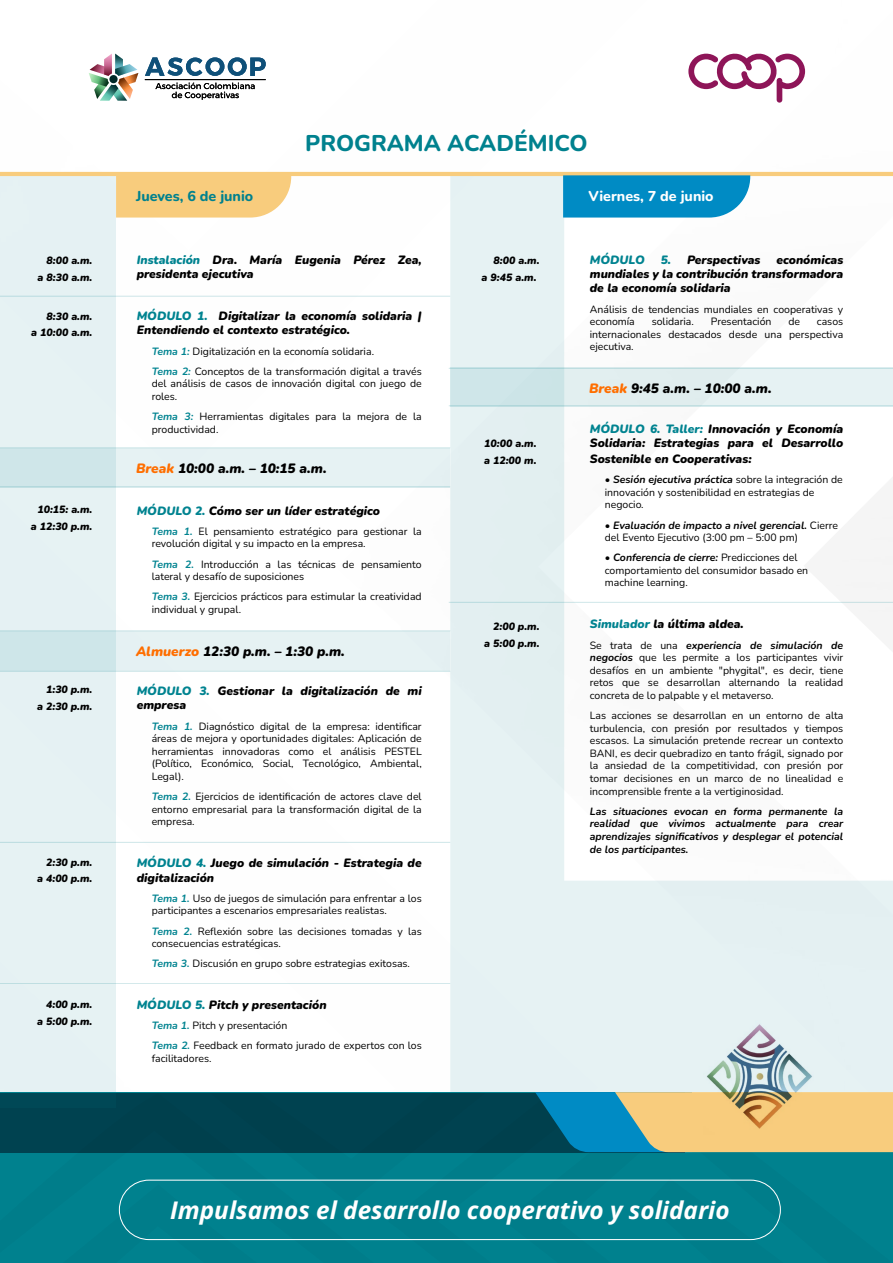
<style>
.page{position:relative;width:893px;height:1263px;background:#fff}
.page>*{position:absolute;margin:0;border:0;box-sizing:border-box;transform-origin:0 0}
.t1{font:italic 700 24.3px "Open Sans";color:#fff}
.t2{font:800 22.8px "Nunito";color:#00818e}
.t3{font:800 14.25px "Nunito";color:#fff}
.t4{font:800 14.25px "Nunito";color:#00818e}
.t5{font:italic 900 13.5px "Nunito";color:#000}
.t6{font:italic 900 12px/14.4px "Nunito";color:#000}
.t7{font:italic 900 12px "Nunito";color:#008390}
.t8{font:10.5px/12.6px "Nunito";color:#000}
.t9{font:italic 900 10.5px/16.5px "Nunito";color:#000;text-align:right}
.t10{font:italic 700 10.5px/12.6px "Nunito";color:#000;text-align:justify}
.s1{color:#008390}
.s2{font-weight:700;font-style:italic;color:#008390}
.s3{color:#ff6e00}
.s4{font-weight:700;font-style:italic}
</style>
<div class="page">
<div style="left:437px;top:1152px;width:456px;height:111px;background:#00818e"></div>
<div style="left:437px;top:1152px;width:203px;height:86px;background:#00818e"></div>
<div style="left:0;top:1152px;width:437px;height:111px;background:#00818e"></div>
<div style="left:119px;top:1179px;width:662px;height:61px;border:1px solid #fff;border-radius:30px"></div>
<div style="left:0;top:1092px;width:684px;height:60px;background:#004250"></div>
<svg style="left:535px;top:1092px;width:358px;height:60px;background:#9eaf8d"></svg>
<img style="left:704px;top:1092px;width:109px;height:43px">
<div style="left:0;top:174px;width:116px;height:933px;background:#e6f2f3"></div>
<svg style="left:450px;top:176px;width:443px;height:916px"></svg>
<div style="left:0;top:448px;width:450px;height:40px;background:linear-gradient(to right,#d3e8eb,#edf5f6)"></div>
<div style="left:450px;top:368px;width:443px;height:38px;background:linear-gradient(to right,#d0e6e8,#ecf5f5)"></div>
<div style="left:0;top:632px;width:450px;height:38px;background:linear-gradient(to right,#d2e8eb,#edf5f6)"></div>
<hr style="left:0;top:172px;width:893px;height:4px;background:#f8cc7d">
<svg style="left:116px;top:176px;width:175px;height:42px;background:#f8ce84"></svg>
<svg style="left:563px;top:175px;width:187px;height:43px;background:#0f91c6"></svg>
<hr style="left:145px;top:79px;width:121px;height:1px;background:#000">
<svg style="left:145px;top:57px;width:121px;height:19px"></svg>
<svg style="left:155px;top:83px;width:100px;height:17px"></svg>
<svg style="left:89px;top:54px;width:49px;height:47px"></svg>
<hr style="left:0;top:296px;width:450px;height:1px;background:#00818e">
<hr style="left:449px;top:368px;width:444px;height:1px;background:#00818e">
<hr style="left:449px;top:405px;width:444px;height:1px;background:#00818e">
<hr style="left:449px;top:602px;width:444px;height:1px;background:#00818e">
<hr style="left:0;top:447px;width:450px;height:1px;background:#00818e">
<hr style="left:0;top:486px;width:450px;height:1px;background:#00818e">
<hr style="left:0;top:630px;width:450px;height:1px;background:#00818e">
<hr style="left:0;top:671px;width:450px;height:1px;background:#00818e">
<hr style="left:0;top:842px;width:450px;height:1px;background:#00818e">
<hr style="left:0;top:983px;width:450px;height:1px;background:#00818e">
<svg style="left:688px;top:53px;width:117px;height:50px"></svg>
<h3 class="t4" style="left:136px;top:186px;width:119px">Jueves, 6 de junio</h3>
<h2 class="t2" style="left:305px;top:127px;width:284px">PROGRAMA ACADÉMICO</h2>
<h3 class="t3" style="left:588px;top:186px;width:127px">Viernes, 7 de junio</h3>
<p class="t6" style="left:137px;top:252px;width:287px"><span class="s1">Instalación</span> Dra. María Eugenia Pérez Zea, presidenta ejecutiva</p>
<p class="t6" style="left:137px;top:308px;width:287px"><span class="s1">MÓDULO 1.</span> Digitalizar la economía solidaria |<br>Entendiendo el contexto estratégico.</p>
<p class="t8" style="left:152px;top:340px;width:271px;line-height:20.1px"><span class="s2">Tema 1:</span> Digitalización en la economía solidaria.<br><span class="s2">Tema 2:</span> Conceptos de la transformación digital a través</p>
<p class="t8" style="left:152px;top:377px;width:272px">del análisis de casos de innovación digital con juego de roles.</p>
<p class="t8" style="left:152px;top:410px;width:272px"><span class="s2">Tema 3:</span> Herramientas digitales para la mejora de la productividad.</p>
<p class="t9" style="left:38px;top:252px;width:56px">8:00 a.m.<br>a 8:30 a.m.</p>
<p class="t9" style="left:482px;top:252px;width:59px">8:00 a.m.<br>a 9:45 a.m.</p>
<p class="t9" style="left:31px;top:307px;width:63px">8:30 a.m.<br>a 10:00 a.m.</p>
<p class="t9" style="left:31px;top:501px;width:63px">10:15: a.m. a 12:30 p.m.</p>
<p class="t9" style="left:37px;top:681px;width:57px">1:30 p.m.<br>a 2:30 p.m.</p>
<p class="t9" style="left:37px;top:853px;width:57px">2:30 p.m.<br>a 4:00 p.m.</p>
<p class="t9" style="left:37px;top:996px;width:57px">4:00 p.m.<br>a 5:00 p.m.</p>
<p class="t5" style="left:136px;top:459px;width:192px"><span class="s3">Break</span> 10:00 a.m. – 10:15 a.m.</p>
<p class="t6" style="left:137px;top:503px;width:245px"><span class="s1">MÓDULO 2.</span> Cómo ser un líder estratégico</p>
<p class="t8" style="left:152px;top:524px;width:272px"><span class="s2">Tema 1.</span> El pensamiento estratégico para gestionar la revolución digital y su impacto en la empresa.</p>
<p class="t8" style="left:152px;top:557px;width:272px"><span class="s2">Tema 2.</span> Introducción a las técnicas de pensamiento lateral y desafío de suposiciones</p>
<p class="t8" style="left:152px;top:590px;width:272px"><span class="s2">Tema 3.</span> Ejercicios prácticos para estimular la creatividad individual y grupal.</p>
<p class="t5" style="left:136px;top:642px;width:210px"><span class="s3">Almuerzo</span> 12:30 p.m. – 1:30 p.m.</p>
<p class="t6" style="left:137px;top:683px;width:287px"><span class="s1">MÓDULO 3.</span> Gestionar la digitalización de mi empresa</p>
<p class="t8" style="left:152px;top:719px;width:272px;text-align:justify"><span class="s2">Tema 1.</span> Diagnóstico digital de la empresa: identificar áreas de mejora y oportunidades digitales: Aplicación de herramientas innovadoras como el análisis PESTEL (Político, Económico, Social, Tecnológico, Ambiental, Legal).</p>
<p class="t8" style="left:152px;top:790px;width:272px;text-align:justify"><span class="s2">Tema 2.</span> Ejercicios de identificación de actores clave del entorno empresarial para la transformación digital de la empresa.</p>
<p class="t6" style="left:137px;top:855px;width:286px"><span class="s1">MÓDULO 4.</span> Juego de simulación - Estrategia de digitalización</p>
<p class="t8" style="left:152px;top:891px;width:271px"><span class="s2">Tema 1.</span> Uso de juegos de simulación para enfrentar a los participantes a escenarios empresariales realistas.</p>
<p class="t8" style="left:152px;top:924px;width:272px"><span class="s2">Tema 2.</span> Reflexión sobre las decisiones tomadas y las consecuencias estratégicas.</p>
<p class="t8" style="left:152px;top:957px;width:260px"><span class="s2">Tema 3.</span> Discusión en grupo sobre estrategias exitosas.</p>
<p class="t6" style="left:137px;top:997px;width:191px"><span class="s1">MÓDULO 5.</span> Pitch y presentación</p>
<p class="t8" style="left:152px;top:1015px;width:272px;line-height:20.1px"><span class="s2">Tema 1.</span> Pitch y presentación<br><span class="s2">Tema 2.</span> Feedback en formato jurado de expertos con los</p>
<p class="t8" style="left:152px;top:1052px;width:61px">facilitadores.</p>
<p class="t9" style="left:484px;top:435px;width:54px;text-align:left">10:00 a.m. a 12:00 m.</p>
<p class="t9" style="left:484px;top:618px;width:57px">2:00 p.m.<br>a 5:00 p.m.</p>
<p class="t7" style="left:590px;top:251px;width:56px">MÓDULO</p>
<p class="t6" style="left:661px;top:252px;width:101px"><span class="s1">5.</span> Perspectivas</p>
<p class="t6" style="left:590px;top:252px;width:255px;text-align:justify;text-indent:187px">económicas mundiales y la contribución transformadora de la economía solidaria</p>
<p class="t8" style="left:590px;top:302px;width:255px">Análisis de tendencias mundiales en cooperativas y economía</p>
<p class="t8" style="left:652px;top:315px;width:44px">solidaria.</p>
<p class="t8" style="left:711px;top:315px;width:62px">Presentación</p>
<p class="t8" style="left:788px;top:315px;width:13px">de</p>
<p class="t8" style="left:590px;top:315px;width:255px;text-align:justify;text-indent:227px">casos internacionales destacados desde una perspectiva ejecutiva.</p>
<p class="t5" style="left:589px;top:379px;width:184px"><span class="s3">Break</span> 9:45 a.m. – 10:00 a.m.</p>
<p class="t6" style="left:590px;top:421px;width:255px"><span class="s1">MÓDULO 6. Taller:</span> Innovación y Economía<br>Solidaria: Estrategias para el Desarrollo</p>
<p class="t6" style="left:590px;top:451px;width:163px">Sostenible en Cooperativas:</p>
<p class="t8" style="left:605px;top:473px;width:239px"><span class="s4">• Sesión ejecutiva práctica</span> sobre la integración de innovación y sostenibilidad en estrategias de negocio.</p>
<p class="t8" style="left:605px;top:518px;width:235px"><span class="s4">• Evaluación de impacto a nivel gerencial.</span> Cierre del Evento Ejecutivo (3:00 pm – 5:00 pm)</p>
<p class="t8" style="left:605px;top:551px;width:205px"><span class="s4">• Conferencia de cierre:</span> Predicciones del comportamiento del consumidor basado en machine learning.</p>
<p class="t6" style="left:590px;top:617px;width:155px"><span class="s1">Simulador</span> la última aldea.</p>
<p class="t8" style="left:590px;top:638px;width:255px;text-align:justify">Se trata de una <span class="s4">experiencia de simulación de negocios</span> que les permite a los participantes vivir desafíos en un ambiente "phygital", es decir, tiene retos que se desarrollan alternando la realidad concreta de lo palpable y el metaverso.</p>
<p class="t8" style="left:590px;top:709px;width:255px;text-align:justify">Las acciones se desarrollan en un entorno de alta turbulencia, con presión por resultados y tiempos escasos. La simulación pretende recrear un contexto BANI, es decir quebradizo en tanto frágil, signado por la ansiedad de la competitividad, con presión por tomar decisiones en un marco de no linealidad e incomprensible frente a la vertiginosidad.</p>
<p class="t10" style="left:590px;top:804px;width:255px">Las situaciones evocan en forma permanente la realidad que vivimos actualmente para crear aprendizajes significativos y desplegar el potencial de los participantes.</p>
<h1 class="t1" style="left:170px;top:1194px;width:561px">Impulsamos el desarrollo cooperativo y solidario</h1>
</div>
